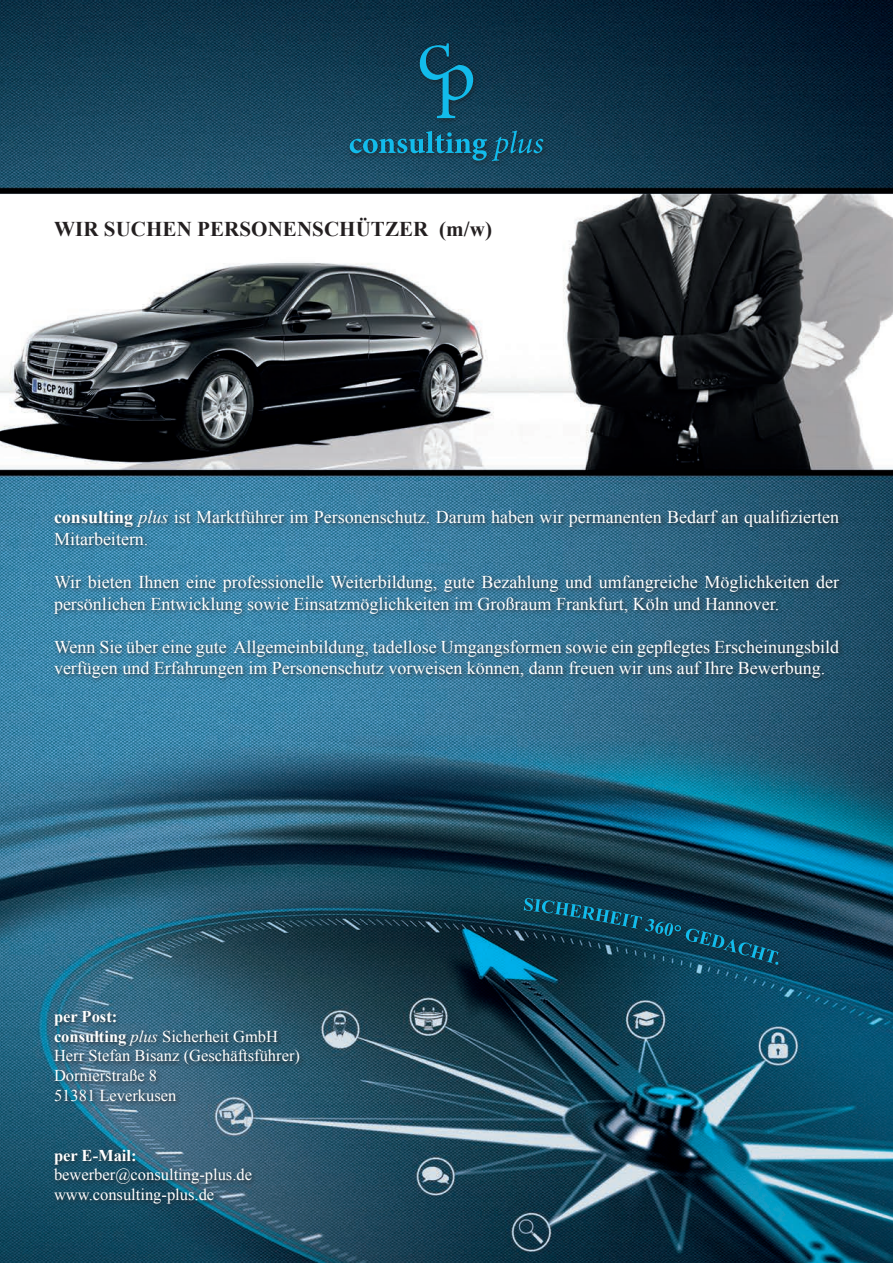
<style>
.page{position:relative;width:893px;height:1263px;background:#fff}
.page>*{position:absolute;margin:0;border:0;box-sizing:border-box;transform-origin:0 0}
.t1{font:700 21px "Times New Roman";letter-spacing:.005em;color:#231f20}
.t2{font:18px/21.6px "Times New Roman";color:#fff}
.t3{font:16.5px/19.8px "Times New Roman";color:#fff}
.t4{font:700 16.5px "Times New Roman";color:#fff}
.s1{font-weight:700}
.s2{font-style:italic}
</style>
<div class="page">
<img style="left:0;top:0;width:893px;height:1263px">
<div style="left:51px;top:508px;width:794px;height:701px;background:#231f20;opacity:.75"></div>
<div style="left:346px;top:40px;width:203px;height:127px;background:#231f20;opacity:.75"></div>
<svg style="left:350px;top:131px;width:193px;height:30px;background:#185d79"></svg>
<svg style="left:420px;top:43px;width:53px;height:75px;background:#125670"></svg>
<div style="left:521px;top:895px;width:263px;height:75px;background:#231f20;opacity:.75"></div>
<svg style="left:524px;top:898px;width:254px;height:67px;background:#0d4055"></svg>
<p class="t1" style="left:54px;top:215px;width:439px">Wir suchen Personenschützer (m/w)</p>
<p class="t2" style="left:54px;top:506px;width:786px"><span class="s1">consulting</span> <span class="s2">plus</span> ist Marktführer im Personenschutz. Darum haben wir permanenten Bedarf an qualifizierten<br>Mitarbeitern.</p>
<p class="t2" style="left:54px;top:571px;width:786px">Wir bieten Ihnen eine professionelle Weiterbildung, gute Bezahlung und umfangreiche Möglichkeiten der persönlichen Entwicklung sowie Einsatzmöglichkeiten im Großraum Frankfurt, Köln und Hannover.</p>
<p class="t2" style="left:54px;top:636px;width:786px">Wenn Sie über eine gute Allgemeinbildung, tadellose Umgangsformen sowie ein gepflegtes Erscheinungsbild verfügen und Erfahrungen im Personenschutz vorweisen können, dann freuen wir uns auf Ihre Bewerbung.</p>
<p class="t3" style="left:54px;top:1006px;width:248px"><span class="s1">per Post:<br>consulting</span> <span class="s2">plus</span> Sicherheit GmbH<br>Herr Stefan Bisanz (Geschäftsführer)<br>Dornierstraße 8<br>51381 Leverkusen</p>
<p class="t4" style="left:54px;top:1143px;width:84px">per E-Mail:</p>
<p class="t3" style="left:54px;top:1164px;width:200px">bewerber@consulting-plus.de www.consulting-plus.de</p>
</div>
